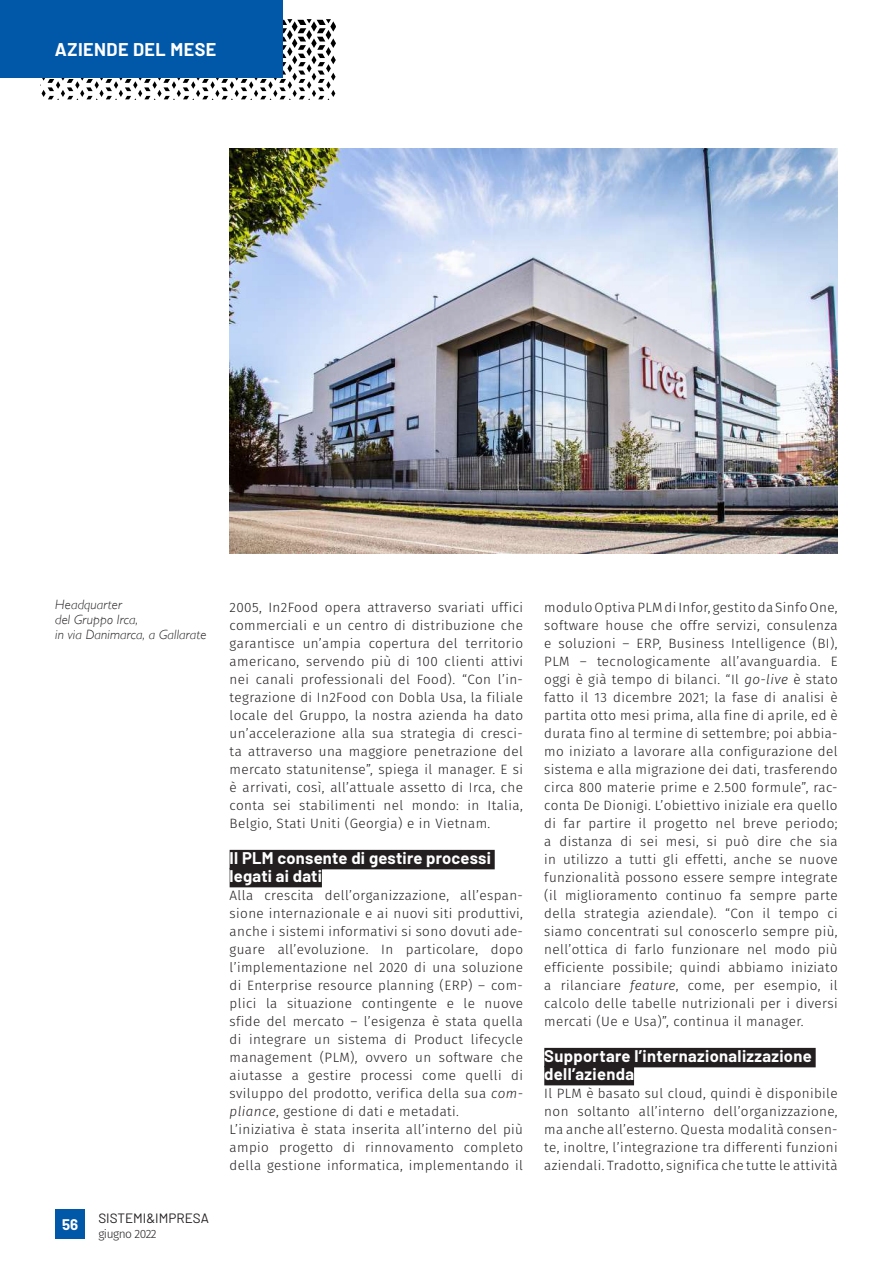
<style>
.page{position:relative;width:893px;height:1263px;background:#fff}
.page>*{position:absolute;margin:0;border:0;box-sizing:border-box;transform-origin:0 0}
.t1{font:700 18px "Barlow";letter-spacing:.025em;color:#fff}
.t2{font:700 16.5px/18px "Barlow";letter-spacing:.015em;color:#fff}
.t3{font:700 15px "Barlow";color:#fff}
.t4{font:300 13.5px/18px "Fira Sans";letter-spacing:.03em;color:#231f20;text-align:justify}
.t5{font:italic 300 13.5px/15px "Gill Sans";letter-spacing:.01em;color:#231f20}
.t6{font:13.5px "Barlow";color:#231f20}
.t7{font:300 12px "Fira Sans";letter-spacing:-.04em;color:#231f20}
.s1{font-style:italic}
</style>
<div class="page">
<svg style="left:40px;top:19px;width:296px;height:81px"></svg>
<div style="left:0;top:0;width:283px;height:77px;background:#0157a8"></div>
<div style="left:55px;top:1209px;width:30px;height:30px;background:#0157a8"></div>
<div style="left:230px;top:850px;width:265px;height:19px;background:#231f20"></div>
<div style="left:230px;top:868px;width:92px;height:19px;background:#231f20"></div>
<div style="left:544px;top:1048px;width:272px;height:19px;background:#231f20"></div>
<div style="left:544px;top:1066px;width:90px;height:19px;background:#231f20"></div>
<img style="left:230px;top:148px;width:608px;height:405px">
<h1 class="t1" style="left:55px;top:36px;width:163px">AZIENDE DEL MESE</h1>
<p class="t5" style="left:55px;top:597px;width:153px">Headquarter<br>del Gruppo Irca,<br>in via Danimarca, a Gallarate</p>
<p class="t4" style="left:230px;top:598px;width:295px">2005, In2Food opera attraverso svariati uffici commerciali e un centro di distribuzione che garantisce un’ampia copertura del territorio americano, servendo più di 100 clienti attivi nei canali professionali del Food). “Con l’in&shy;tegrazione di In2Food con Dobla Usa, la filiale locale del Gruppo, la nostra azienda ha dato un’accelerazione alla sua strategia di cresci&shy;ta attraverso una maggiore penetrazione del mercato statunitense”, spiega il manager. E si è arrivati, così, all’attuale assetto di Irca, che conta sei stabilimenti nel mondo: in Italia, Belgio, Stati Uniti (Georgia) e in Vietnam.</p>
<p class="t2" style="left:230px;top:848px;width:263px">Il PLM consente di gestire processi legati ai dati</p>
<p class="t4" style="left:230px;top:886px;width:295px;text-align:left">Alla crescita dell’organizzazione, all’espan&shy;sione internazionale e ai nuovi siti produttivi, anche i sistemi informativi si sono dovuti ade&shy;guare all’evoluzione. In particolare, dopo l’implementazione nel 2020 di una soluzione di Enterprise resource planning (ERP) – com&shy;plici la situazione contingente e le nuove sfide del mercato – l’esigenza è stata quella di integrare un sistema di Product lifecycle management (PLM), ovvero un software che aiutasse a gestire processi come quelli di sviluppo del prodotto, verifica della sua <span class="s1">com&shy;pliance</span>, gestione di dati e metadati.<br>L’iniziativa è stata inserita all’interno del più ampio progetto di rinnovamento completo della gestione informatica, implementando il</p>
<p class="t3" style="left:62px;top:1213px;width:18px">56</p>
<p class="t6" style="left:98px;top:1209px;width:112px">SISTEMI&amp;IMPRESA</p>
<p class="t7" style="left:98px;top:1225px;width:60px">giugno 2022</p>
<p class="t4" style="left:544px;top:598px;width:295px">modulo Optiva PLM di Infor, gestito da Sinfo One, software house che offre servizi, consulenza e soluzioni – ERP, Business Intelligence (BI), PLM – tecnologicamente all’avanguardia. E oggi è già tempo di bilanci. “Il <span class="s1">go-live</span> è stato fatto il 13 dicembre 2021; la fase di analisi è partita otto mesi prima, alla fine di aprile, ed è durata fino al termine di settembre; poi abbia&shy;mo iniziato a lavorare alla configurazione del sistema e alla migrazione dei dati, trasferendo circa 800 materie prime e 2.500 formule”, rac&shy;conta De Dionigi. L’obiettivo iniziale era quello di far partire il progetto nel breve periodo; a distanza di sei mesi, si può dire che sia in utilizzo a tutti gli effetti, anche se nuove funzionalità possono essere sempre integrate (il miglioramento continuo fa sempre parte della strategia aziendale). “Con il tempo ci siamo concentrati sul conoscerlo sempre più, nell’ottica di farlo funzionare nel modo più efficiente possibile; quindi abbiamo iniziato a rilanciare <span class="s1">feature</span>, come, per esempio, il calcolo delle tabelle nutrizionali per i diversi mercati (Ue e Usa)”, continua il manager.</p>
<p class="t2" style="left:544px;top:1046px;width:269px">Supportare l’internazionalizzazione dell’azienda</p>
<p class="t4" style="left:544px;top:1084px;width:295px">Il PLM è basato sul cloud, quindi è disponibile non soltanto all’interno dell’organizzazione, ma anche all’esterno. Questa modalità consen&shy;te, inoltre, l’integrazione tra differenti funzioni aziendali. Tradotto, significa che tutte le attività</p>
</div>
